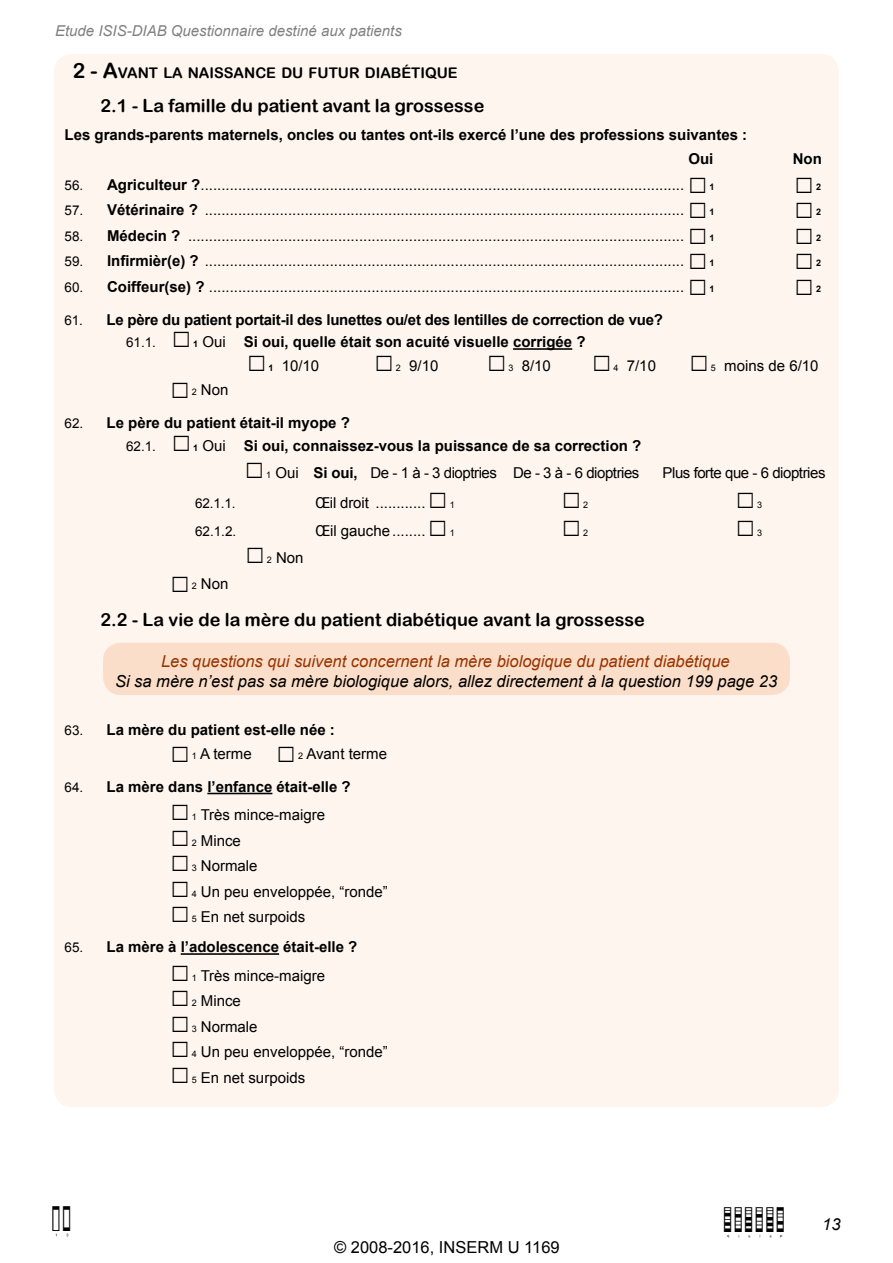
<style>
.page{position:relative;width:893px;height:1263px;background:#fff}
.page>*{position:absolute;margin:0;border:0;box-sizing:border-box;transform-origin:0 0}
.t1{font:27px "B18 Codes Barres NE";color:#000}
.t2{font:18px "Arial Rounded MT Bold";color:#000}
.t3{font:italic 16.5px "Arial";color:#010000}
.t4{font:italic 16.5px "Arial";color:#930}
.t5{font:16.5px "Arial";color:#000}
.t6{font:italic 16.5px "Arial";color:#000}
.t7{font:15px "Arial";color:#000}
.t8{font:700 15px/24px "Arial";color:#000}
.t9{font:15px "Arial";letter-spacing:-.03em;color:#000}
.t10{font:italic 15px "Arial";color:#000}
.t11{font:14.7px "Arial Rounded MT Bold";color:#000}
.t12{font:13.5px "Arial";color:#000}
.t13{font:700 9px "Arial";color:#000}
.t14{font:9px "Arial";color:#000}
.s1{font-size:21px}
.s2{font-size:13.5px}
.s3{font-weight:700}
.s4{font-weight:400;font-size:13.5px}
.s5{font-size:9px}
.s6{font-weight:400}
.s7{font-weight:700;font-size:9px}
</style>
<div class="page">
<div style="left:54px;top:54px;width:785px;height:1053px;background:#fdf5ee;border-radius:18px"></div>
<hr style="left:513px;top:348px;width:59px;height:2px;background:#000">
<hr style="left:207px;top:793px;width:65px;height:1px;background:#000">
<hr style="left:181px;top:953px;width:98px;height:2px;background:#000">
<div style="left:103px;top:643px;width:687px;height:52px;background:#fbdec9;border-radius:18px"></div>
<p class="t10" style="left:55px;top:21px;width:348px">Etude ISIS-DIAB Questionnaire destiné aux patients</p>
<p class="t11" style="left:73px;top:64px;width:386px"><span class="s1">2 - A</span>VANT LA NAISSANCE DU FUTUR DIABÉTIQUE</p>
<p class="t2" style="left:100px;top:95px;width:385px">2.1 - La famille du patient avant la grossesse</p>
<p class="t8" style="left:688px;top:124px;width:60px;text-indent:-624px">Les grands-parents maternels, oncles ou tantes ont-ils exercé l’une des professions suivantes :<br>Oui</p>
<p class="t8" style="left:793px;top:148px;width:31px">Non</p>
<p class="t7" style="left:64px;top:175px;width:647px"><span class="s2">56.</span> <span class="s3">Agriculteur ?</span>.................................................................................................................... ☐</p>
<p class="t13" style="left:710px;top:181px;width:7px">1</p>
<p class="t13" style="left:816px;top:181px;width:7px">2</p>
<p class="t7" style="left:64px;top:200px;width:647px"><span class="s2">57.</span> <span class="s3">Vétérinaire ?</span> ................................................................................................................... ☐</p>
<p class="t13" style="left:710px;top:206px;width:7px">1</p>
<p class="t13" style="left:816px;top:206px;width:7px">2</p>
<p class="t7" style="left:64px;top:226px;width:647px"><span class="s2">58.</span> <span class="s3">Médecin ?</span> ....................................................................................................................... ☐</p>
<p class="t13" style="left:710px;top:232px;width:7px">1</p>
<p class="t13" style="left:816px;top:232px;width:7px">2</p>
<p class="t7" style="left:64px;top:251px;width:647px"><span class="s2">59.</span> <span class="s3">Infirmièr(e) ?</span> ................................................................................................................... ☐</p>
<p class="t13" style="left:710px;top:257px;width:7px">1</p>
<p class="t13" style="left:816px;top:257px;width:7px">2</p>
<p class="t7" style="left:64px;top:277px;width:647px"><span class="s2">60.</span> <span class="s3">Coiffeur(se) ?</span> .................................................................................................................. ☐</p>
<p class="t13" style="left:710px;top:283px;width:7px">1</p>
<p class="t13" style="left:816px;top:283px;width:7px">2</p>
<p class="t8" style="left:64px;top:308px;width:600px"><span class="s4">61.</span> Le père du patient portait-il des lunettes ou/et des lentilles de correction de vue?</p>
<p class="t12" style="left:126px;top:334px;width:69px">61.1. ☐</p>
<p class="t8" style="left:193px;top:331px;width:394px"><span class="s5">1</span> <span class="s6">Oui</span> Si oui, quelle était son acuité visuelle corrigée ?</p>
<p class="t7" style="left:268px;top:356px;width:52px"><span class="s7">1</span> 10/10</p>
<p class="t7" style="left:396px;top:356px;width:44px"><span class="s5">2</span> 9/10</p>
<p class="t7" style="left:508px;top:356px;width:44px"><span class="s5">3</span> 8/10</p>
<p class="t7" style="left:613px;top:356px;width:207px"><span class="s5">4</span> 7/10 ☐<span class="s5">5</span> moins de 6/10</p>
<p class="t7" style="left:192px;top:380px;width:38px"><span class="s5">2</span> Non</p>
<p class="t8" style="left:64px;top:412px;width:287px"><span class="s4">62.</span> Le père du patient était-il myope ?</p>
<p class="t12" style="left:126px;top:437px;width:69px">62.1. ☐</p>
<p class="t8" style="left:193px;top:434px;width:450px"><span class="s5">1</span> <span class="s6">Oui</span> Si oui, connaissez-vous la puissance de sa correction ?</p>
<p class="t9" style="left:266px;top:463px;width:375px"><span class="s5">1</span> Oui <span class="s3">Si oui,</span> De - 1 à - 3 dioptries De - 3 à - 6 dioptries</p>
<p class="t9" style="left:663px;top:463px;width:164px">Plus forte que - 6 dioptries</p>
<p class="t12" style="left:195px;top:494px;width:42px">62.1.1.</p>
<p class="t7" style="left:315px;top:493px;width:136px">Œil droit ............☐</p>
<p class="t14" style="left:450px;top:499px;width:7px">1</p>
<p class="t14" style="left:583px;top:499px;width:7px">2</p>
<p class="t14" style="left:757px;top:499px;width:7px">3</p>
<p class="t12" style="left:195px;top:523px;width:43px">62.1.2.</p>
<p class="t7" style="left:315px;top:521px;width:136px">Œil gauche ........☐</p>
<p class="t14" style="left:450px;top:527px;width:7px">1</p>
<p class="t14" style="left:583px;top:527px;width:7px">2</p>
<p class="t14" style="left:757px;top:527px;width:7px">3</p>
<p class="t7" style="left:267px;top:548px;width:38px"><span class="s5">2</span> Non</p>
<p class="t7" style="left:192px;top:574px;width:38px"><span class="s5">2</span> Non</p>
<p class="t2" style="left:100px;top:608px;width:546px">2.2 - La vie de la mère du patient diabétique avant la grossesse</p>
<p class="t4" style="left:161px;top:650px;width:570px">Les questions qui suivent concernent la mère biologique du patient diabétique</p>
<p class="t3" style="left:115px;top:670px;width:664px">Si sa mère n’est pas sa mère biologique alors, allez directement à la question 199 page 23</p>
<p class="t8" style="left:64px;top:718px;width:272px"><span class="s4">63.</span> La mère du patient est-elle née :</p>
<p class="t7" style="left:192px;top:744px;width:197px"><span class="s5">1</span> A terme ☐<span class="s5">2</span> Avant terme</p>
<p class="t8" style="left:64px;top:775px;width:288px"><span class="s4">64.</span> La mère dans l’enfance était-elle ?</p>
<p class="t7" style="left:192px;top:805px;width:135px"><span class="s5">1</span> Très mince-maigre</p>
<p class="t7" style="left:192px;top:831px;width:51px"><span class="s5">2</span> Mince</p>
<p class="t7" style="left:192px;top:856px;width:67px"><span class="s5">3</span> Normale</p>
<p class="t7" style="left:192px;top:882px;width:197px"><span class="s5">4</span> Un peu enveloppée, “ronde”</p>
<p class="t7" style="left:192px;top:907px;width:115px"><span class="s5">5</span> En net surpoids</p>
<p class="t8" style="left:64px;top:936px;width:294px"><span class="s4">65.</span> La mère à l’adolescence était-elle ?</p>
<p class="t7" style="left:192px;top:966px;width:135px"><span class="s5">1</span> Très mince-maigre</p>
<p class="t7" style="left:192px;top:991px;width:51px"><span class="s5">2</span> Mince</p>
<p class="t7" style="left:192px;top:1017px;width:67px"><span class="s5">3</span> Normale</p>
<p class="t7" style="left:192px;top:1042px;width:197px"><span class="s5">4</span> Un peu enveloppée, “ronde”</p>
<p class="t7" style="left:192px;top:1068px;width:115px"><span class="s5">5</span> En net surpoids</p>
<h1 class="t1" style="left:52px;top:1203px;width:23px">13</h1>
<h1 class="t1" style="left:724px;top:1204px;width:65px">qisisp</h1>
<p class="t6" style="left:822px;top:1213px;width:20px">13</p>
<p class="t5" style="left:334px;top:1236px;width:227px">© 2008-2016, INSERM U 1169</p>
</div>
